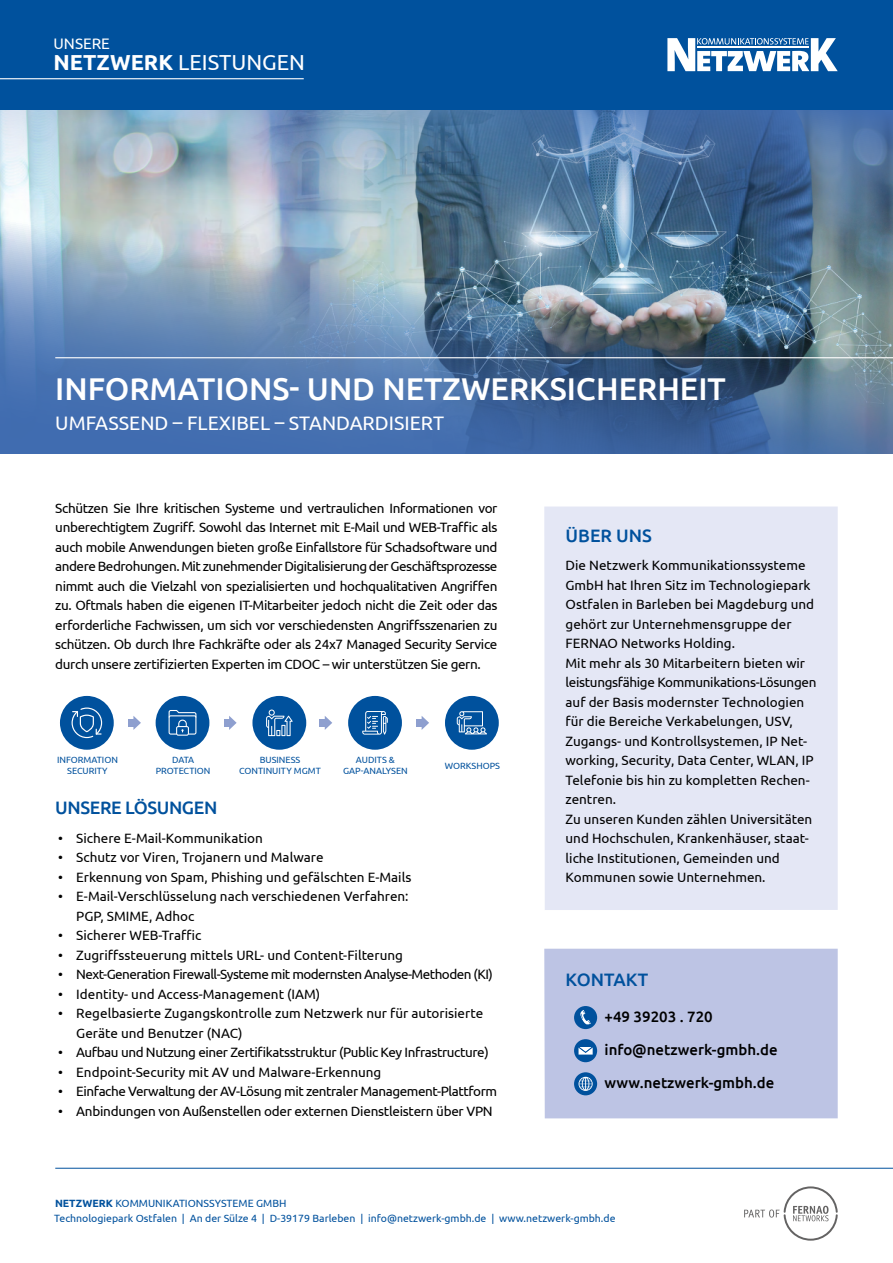
<style>
.page{position:relative;width:893px;height:1263px;background:#fff}
.page>*{position:absolute;margin:0;border:0;box-sizing:border-box;transform-origin:0 0}
.t1{font:500 31.5px "Ubuntu";color:#fff}
.t2{font:21.75px "Ubuntu";color:#fff}
.t3{font:19.5px "Ubuntu";color:#fff}
.t4{font:500 18px "Ubuntu";letter-spacing:-.02em;color:#00519d}
.t5{font:500 18px "Ubuntu";color:#00519d}
.t6{font:15.15px "Ubuntu";color:#fff}
.t7{font:500 15px "Ubuntu";color:#000}
.t8{font:13.5px/19.5px "Ubuntu";color:#000}
.t9{font:13.5px "Ubuntu";letter-spacing:-.03em;color:#000}
.t10{font:13.5px "Ubuntu";letter-spacing:-.04em;color:#000}
.t11{font:13.5px "Ubuntu";letter-spacing:-.02em;color:#000}
.t12{font:10.5px/15px "Ubuntu";color:#00519d}
.t13{font:9px/10.8px "Ubuntu";color:#00519d;text-align:center}
.s1{font-weight:700}
</style>
<div class="page">
<img style="left:0;top:109px;width:893px;height:344px">
<div style="left:0;top:0;width:893px;height:109px;background:#00519d"></div>
<div style="left:544px;top:506px;width:294px;height:404px;background:#e4e7f5"></div>
<div style="left:544px;top:949px;width:294px;height:169px;background:#bdc4e4"></div>
<svg style="left:667px;top:38px;width:171px;height:33px"></svg>
<svg style="left:744px;top:1186px;width:94px;height:54px"></svg>
<div style="left:574px;top:1006px;width:23px;height:23px;background:#00519d;border-radius:50%"></div>
<svg style="left:580px;top:1010px;width:11px;height:15px"></svg>
<div style="left:574px;top:1072px;width:23px;height:23px;background:#00519d;border-radius:50%"></div>
<svg style="left:578px;top:1077px;width:15px;height:14px"></svg>
<div style="left:574px;top:1039px;width:23px;height:23px;background:#00519d;border-radius:50%"></div>
<svg style="left:578px;top:1045px;width:18px;height:9px"></svg>
<div style="left:156px;top:696px;width:53px;height:54px;background:#00519d;border-radius:50%"></div>
<svg style="left:169px;top:710px;width:27px;height:26px"></svg>
<div style="left:60px;top:696px;width:54px;height:54px;background:#00519d;border-radius:50%"></div>
<svg style="left:72px;top:707px;width:30px;height:31px"></svg>
<div style="left:252px;top:696px;width:54px;height:54px;background:#00519d;border-radius:50%"></div>
<svg style="left:266px;top:709px;width:27px;height:27px"></svg>
<div style="left:348px;top:696px;width:54px;height:54px;background:#00519d;border-radius:50%"></div>
<svg style="left:362px;top:711px;width:26px;height:24px"></svg>
<div style="left:445px;top:696px;width:54px;height:54px;background:#00519d;border-radius:50%"></div>
<svg style="left:457px;top:711px;width:30px;height:23px"></svg>
<svg style="left:224px;top:716px;width:13px;height:14px"></svg>
<svg style="left:320px;top:716px;width:12px;height:14px"></svg>
<svg style="left:417px;top:716px;width:12px;height:14px"></svg>
<svg style="left:133px;top:716px;width:8px;height:14px"></svg>
<div style="left:128px;top:719px;width:6px;height:7px;background:#8e9fcf"></div>
<hr style="left:55px;top:1168px;width:838px;height:1px;background:#00519d">
<hr style="left:55px;top:357px;width:838px;height:1px;background:#fff">
<hr style="left:0;top:78px;width:304px;height:1px;background:#fff">
<p class="t6" style="left:53px;top:34px;width:58px">UNSERE</p>
<h2 class="t2" style="left:53px;top:49px;width:253px"><span class="s1">NETZWERK</span> LEISTUNGEN</h2>
<h1 class="t1" style="left:55px;top:368px;width:672px">INFORMATIONS- UND NETZWERKSICHERHEIT</h1>
<h3 class="t3" style="left:55px;top:411px;width:390px">UMFASSEND – FLEXIBEL – STANDARDISIERT</h3>
<p class="t8" style="left:55px;top:498px;width:444px;text-align:justify">Schützen Sie Ihre kritischen Systeme und vertraulichen Informationen vor unberechtigtem Zugriff. Sowohl das Internet mit E-Mail und WEB-Traffic als auch mobile Anwendungen bieten große Einfallstore für Schadsoftware und andere Bedrohungen. Mit zunehmender Digitalisierung der Geschäftsprozesse nimmt auch die Vielzahl von spezialisierten und hochqualitativen Angriffen zu. Oftmals haben die eigenen IT-Mitarbeiter jedoch nicht die Zeit oder das erforderliche Fachwissen, um sich vor verschiedensten Angriffsszenarien zu schützen. Ob durch Ihre Fachkräfte oder als 24x7 Managed Security Service durch unsere zertifizierten Experten im CDOC – wir unterstützen Sie gern.</p>
<p class="t13" style="left:57px;top:754px;width:62px">INFORMATION<br>SECURITY</p>
<p class="t13" style="left:239px;top:754px;width:83px">BUSINESS<br>CONTINUITY MGMT</p>
<p class="t13" style="left:343px;top:754px;width:66px">AUDITS &amp;<br>GAP-ANALYSEN</p>
<p class="t13" style="left:445px;top:760px;width:57px">WORKSHOPS</p>
<p class="t13" style="left:156px;top:754px;width:56px">DATA<br>PROTECTION</p>
<h3 class="t4" style="left:55px;top:796px;width:164px">UNSERE LÖSUNGEN</h3>
<p class="t8" style="left:58px;top:828px;width:206px">• Sichere E-Mail-Kommunikation</p>
<p class="t8" style="left:58px;top:847px;width:267px">• Schutz vor Viren, Trojanern und Malware</p>
<p class="t8" style="left:58px;top:867px;width:355px">• Erkennung von Spam, Phishing und gefälschten E-Mails</p>
<p class="t8" style="left:76px;top:886px;width:334px;text-indent:-18px">• E-Mail-Verschlüsselung nach verschiedenen Verfahren:<br>PGP, SMIME, Adhoc</p>
<p class="t8" style="left:58px;top:925px;width:145px">• Sicherer WEB-Traffic</p>
<p class="t8" style="left:58px;top:945px;width:346px">• Zugriffssteuerung mittels URL- und Content-Filterung</p>
<p class="t10" style="left:58px;top:966px;width:436px">• Next-Generation Firewall-Systeme mit modernsten Analyse-Methoden (KI)</p>
<p class="t8" style="left:58px;top:984px;width:264px">• Identity- und Access-Management (IAM)</p>
<p class="t8" style="left:76px;top:1003px;width:408px;text-indent:-18px">• Regelbasierte Zugangskontrolle zum Netzwerk nur für autorisierte<br>Geräte und Benutzer (NAC)</p>
<p class="t9" style="left:58px;top:1044px;width:432px">• Aufbau und Nutzung einer Zertifikatsstruktur (Public Key Infrastructure)</p>
<p class="t8" style="left:58px;top:1062px;width:325px">• Endpoint-Security mit AV und Malware-Erkennung</p>
<p class="t9" style="left:58px;top:1083px;width:440px">• Einfache Verwaltung der AV-Lösung mit zentraler Management-Plattform</p>
<p class="t11" style="left:58px;top:1103px;width:436px">• Anbindungen von Außenstellen oder externen Dienstleistern über VPN</p>
<h3 class="t4" style="left:566px;top:524px;width:88px">ÜBER UNS</h3>
<p class="t8" style="left:566px;top:555px;width:252px">Die Netzwerk Kommunikationssysteme GmbH hat Ihren Sitz im Technologiepark Ostfalen in Barleben bei Magdeburg und gehört zur Unternehmensgruppe der FERNAO Networks Holding.<br>Mit mehr als 30 Mitarbeitern bieten wir leistungsfähige Kommunikations-Lösungen auf der Basis modernster Technologien für die Bereiche Verkabelungen, USV, Zugangs- und Kontrollsystemen, IP Net&shy;working, Security, Data Center, WLAN, IP Telefonie bis hin zu kompletten Rechen&shy;zentren.<br>Zu unseren Kunden zählen Universitäten und Hochschulen, Krankenhäuser, staat&shy;liche Institutionen, Gemeinden und Kommunen sowie Unternehmen.</p>
<h3 class="t5" style="left:566px;top:968px;width:84px">KONTAKT</h3>
<p class="t7" style="left:605px;top:1007px;width:110px">+49 39203 . 720</p>
<p class="t7" style="left:605px;top:1040px;width:175px">info@netzwerk-gmbh.de</p>
<p class="t7" style="left:605px;top:1073px;width:171px">www.netzwerk-gmbh.de</p>
<p class="t12" style="left:54px;top:1195px;width:563px"><span class="s1">NETZWERK</span> KOMMUNIKATIONSSYSTEME GMBH<br>Technologiepark Ostfalen | An der Sülze 4 | D-39179 Barleben | info@netzwerk-gmbh.de | www.netzwerk-gmbh.de</p>
</div>
